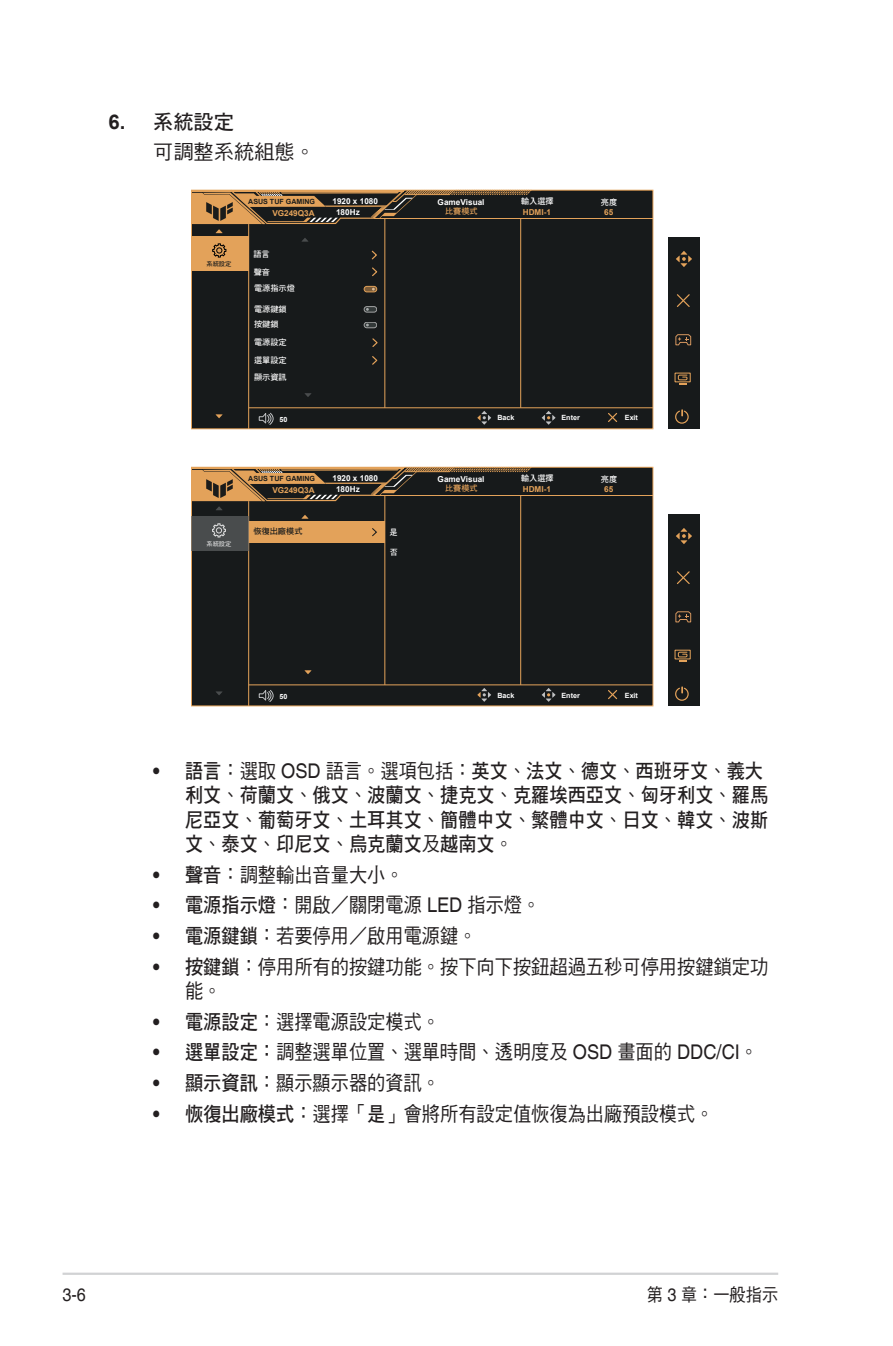
<style>
.page{position:relative;width:893px;height:1346px;background:#fff}
.page>*{position:absolute;margin:0;border:0;box-sizing:border-box;transform-origin:0 0}
.Body_Text_Indent{font:20.25px/24.3px "DF Hei Std W5";color:#231f20;scale:.9 1}
.OSD_Item{font:20.25px/24.3px "DF Hei Std W7";color:#231f20;scale:.9 1}
.Body_Text_Indent-2{font:20.25px "DF Hei Std W5";color:#231f20}
.OSD_Item-2{font:20.25px "DF Hei Std W7";color:#231f20}
.t1{font:18px "DF Hei Std W5";color:#231f20;scale:.9 1}
.t2{font:18px "Helvetica";color:#231f20;scale:.9 1}
.t3{font:700 8.1px "Arial";color:#fff}
.t4{font:8.1px/17.6px "DF Hei Std W7";color:#fff}
.t5{font:700 8.1px "Arial";color:#e3a25a}
.t6{font:8.1px "DF Hei Std W7";color:#e3a25a}
.t7{font:8.1px "DF Hei Std W7";color:#171a1b}
.t8{font:700 7.2px "Arial";color:#fff}
.t9{font:700 7.2px "Arial";color:#1b1c1b}
.t10{font:6.3px "DF Hei Std W7";color:#171a1b}
.t11{font:6.3px "DF Hei Std W7";color:#fff}
.s1{font-family:"Arial";font-weight:700}
.s2{font-family:"Helvetica";font-weight:700}
.s3{font-family:"DF Hei Std W5"}
.s4{font-family:"Helvetica"}
.s5{font-family:"DF Hei Std W7"}
</style>
<div class="page">
<hr style="left:63px;top:1272px;width:715px;height:3px;background:#d1d2d4">
<div style="left:191px;top:190px;width:462px;height:239px;background:#171a1b"></div>
<hr style="left:248px;top:224px;width:1px;height:205px;background:#e3a25a">
<hr style="left:384px;top:218px;width:1px;height:190px;background:#e3a25a">
<hr style="left:520px;top:218px;width:1px;height:190px;background:#e3a25a">
<hr style="left:249px;top:407px;width:404px;height:1px;background:#e3a25a">
<hr style="left:375px;top:218px;width:278px;height:1px;background:#e3a25a">
<svg style="left:216px;top:414px;width:7px;height:4px"></svg>
<svg style="left:305px;top:393px;width:6px;height:4px"></svg>
<svg style="left:477px;top:411px;width:14px;height:14px"></svg>
<svg style="left:542px;top:411px;width:13px;height:14px"></svg>
<svg style="left:259px;top:413px;width:15px;height:12px"></svg>
<svg style="left:608px;top:413px;width:10px;height:9px"></svg>
<div style="left:668px;top:238px;width:31px;height:191px;background:#171a1b"></div>
<svg style="left:675px;top:334px;width:17px;height:12px"></svg>
<svg style="left:676px;top:251px;width:16px;height:16px"></svg>
<svg style="left:677px;top:294px;width:13px;height:13px"></svg>
<svg style="left:678px;top:374px;width:10px;height:10px"></svg>
<svg style="left:675px;top:409px;width:14px;height:15px"></svg>
<svg style="left:372px;top:356px;width:6px;height:9px"></svg>
<svg style="left:372px;top:338px;width:6px;height:9px"></svg>
<div style="left:191px;top:467px;width:462px;height:239px;background:#171a1b"></div>
<div style="left:249px;top:521px;width:136px;height:22px;background:#e3a25a"></div>
<hr style="left:248px;top:501px;width:1px;height:205px;background:#e3a25a">
<hr style="left:384px;top:495px;width:1px;height:190px;background:#e3a25a">
<hr style="left:520px;top:495px;width:1px;height:190px;background:#e3a25a">
<hr style="left:249px;top:684px;width:404px;height:1px;background:#e3a25a">
<hr style="left:375px;top:495px;width:278px;height:1px;background:#e3a25a">
<svg style="left:216px;top:691px;width:6px;height:4px"></svg>
<svg style="left:304px;top:670px;width:7px;height:4px"></svg>
<svg style="left:477px;top:688px;width:14px;height:14px"></svg>
<svg style="left:542px;top:688px;width:13px;height:14px"></svg>
<svg style="left:259px;top:690px;width:15px;height:12px"></svg>
<svg style="left:608px;top:690px;width:10px;height:10px"></svg>
<div style="left:668px;top:515px;width:31px;height:191px;background:#171a1b"></div>
<svg style="left:675px;top:611px;width:17px;height:12px"></svg>
<svg style="left:676px;top:528px;width:16px;height:16px"></svg>
<svg style="left:677px;top:571px;width:13px;height:13px"></svg>
<svg style="left:678px;top:651px;width:10px;height:10px"></svg>
<svg style="left:675px;top:686px;width:14px;height:15px"></svg>
<svg style="left:191px;top:189px;width:340px;height:88px"></svg>
<div style="left:191px;top:516px;width:57px;height:35px;background:#494c4d"></div>
<svg style="left:191px;top:466px;width:340px;height:71px"></svg>
<svg style="left:364px;top:286px;width:13px;height:6px"></svg>
<svg style="left:364px;top:307px;width:13px;height:5px"></svg>
<div style="left:364px;top:306px;width:13px;height:6px;border:1px solid #fff;border-radius:3px"></div>
<svg style="left:364px;top:322px;width:13px;height:6px"></svg>
<div style="left:364px;top:322px;width:13px;height:6px;border:1px solid #fff;border-radius:3px"></div>
<p class="OSD_Item-2" style="left:108px;top:111px;width:127px"><span class="s1">6.</span> 系統設定</p>
<p class="Body_Text_Indent-2" style="left:153px;top:141px;width:164px">可調整系統組態。</p>
<p class="t10" style="left:206px;top:260px;width:27px">系統設定</p>
<p class="t3" style="left:438px;top:196px;width:48px">GameVisual</p>
<p class="t4" style="left:521px;top:192px;width:34px">輸入選擇</p>
<p class="t4" style="left:601px;top:193px;width:18px">亮度</p>
<p class="t9" style="left:248px;top:197px;width:68px">ASUS TUF GAMING</p>
<p class="t3" style="left:332px;top:195px;width:47px">1920 x 1080</p>
<p class="t3" style="left:336px;top:206px;width:25px">180Hz</p>
<p class="t6" style="left:445px;top:207px;width:34px">比賽模式</p>
<p class="t5" style="left:523px;top:206px;width:30px">HDMI-1</p>
<p class="t5" style="left:604px;top:206px;width:11px">65</p>
<p class="t5" style="left:272px;top:207px;width:44px">VG249Q3A</p>
<p class="t4" style="left:253px;top:245px;width:18px">語言聲音</p>
<p class="t4" style="left:254px;top:279px;width:42px">電源指示燈</p>
<p class="t4" style="left:254px;top:301px;width:34px;line-height:15.8px">電源鍵鎖按鍵鎖</p>
<p class="t4" style="left:254px;top:351px;width:34px">選單設定顯示資訊</p>
<p class="t4" style="left:254px;top:333px;width:34px">電源設定</p>
<p class="t8" style="left:280px;top:414px;width:9px">50</p>
<p class="t8" style="left:497px;top:413px;width:19px">Back</p>
<p class="t8" style="left:561px;top:413px;width:20px">Enter</p>
<p class="t8" style="left:625px;top:413px;width:15px">Exit</p>
<p class="t11" style="left:206px;top:540px;width:27px">系統設定</p>
<p class="t3" style="left:438px;top:473px;width:48px">GameVisual</p>
<p class="t4" style="left:521px;top:469px;width:34px">輸入選擇</p>
<p class="t4" style="left:601px;top:470px;width:18px">亮度</p>
<p class="t9" style="left:248px;top:474px;width:68px">ASUS TUF GAMING</p>
<p class="t3" style="left:332px;top:472px;width:47px">1920 x 1080</p>
<p class="t3" style="left:336px;top:483px;width:25px">180Hz</p>
<p class="t6" style="left:445px;top:484px;width:34px">比賽模式</p>
<p class="t5" style="left:523px;top:483px;width:30px">HDMI-1</p>
<p class="t5" style="left:604px;top:483px;width:11px">65</p>
<p class="t5" style="left:272px;top:484px;width:44px">VG249Q3A</p>
<p class="t7" style="left:253px;top:527px;width:51px">恢復出廠模式</p>
<p class="t4" style="left:389px;top:523px;width:10px">是</p>
<p class="t4" style="left:390px;top:543px;width:10px">否</p>
<p class="t8" style="left:280px;top:691px;width:9px">50</p>
<p class="t8" style="left:497px;top:690px;width:19px">Back</p>
<p class="t8" style="left:561px;top:690px;width:20px">Enter</p>
<p class="t8" style="left:625px;top:690px;width:15px">Exit</p>
<p class="OSD_Item" style="left:185px;top:758px;width:650px;text-indent:-32px"><span class="s2">•</span> 語言<span class="s3">：選取</span> <span class="s4">OSD</span> <span class="s3">語言。選項包括：</span>英文<span class="s3">、</span>法文<span class="s3">、</span>德文<span class="s3">、</span>西班牙文<span class="s3">、</span>義大利文<span class="s3">、</span>荷蘭文<span class="s3">、</span>俄文<span class="s3">、</span>波蘭文<span class="s3">、</span>捷克文<span class="s3">、</span>克羅埃西亞文<span class="s3">、</span>匈牙利文<span class="s3">、</span>羅馬尼亞文<span class="s3">、</span>葡萄牙文<span class="s3">、</span>土耳其文<span class="s3">、</span>簡體中文<span class="s3">、</span>繁體中文<span class="s3">、</span>日文<span class="s3">、</span>韓文<span class="s3">、</span>波斯文<span class="s3">、</span>泰文<span class="s3">、</span>印尼文<span class="s3">、</span>烏克蘭文<span class="s3">及</span>越南文<span class="s3">。</span></p>
<p class="Body_Text_Indent" style="left:153px;top:862px;width:280px"><span class="s2">•</span> <span class="s5">聲音</span>：調整輸出音量大小。</p>
<p class="Body_Text_Indent" style="left:153px;top:892px;width:432px"><span class="s2">•</span> <span class="s5">電源指示燈</span>：開啟／關閉電源 <span class="s4">LED</span> 指示燈。</p>
<p class="Body_Text_Indent" style="left:153px;top:923px;width:361px"><span class="s2">•</span> <span class="s5">電源鍵鎖</span>：若要停用／啟用電源鍵。</p>
<p class="Body_Text_Indent" style="left:185px;top:954px;width:650px;text-indent:-32px"><span class="s2">•</span> <span class="s5">按鍵鎖</span>：停用所有的按鍵功能。按下向下按鈕超過五秒可停用按鍵鎖定功能。</p>
<p class="Body_Text_Indent" style="left:153px;top:1009px;width:320px"><span class="s2">•</span> <span class="s5">電源設定</span>：選擇電源設定模式。</p>
<p class="Body_Text_Indent" style="left:153px;top:1039px;width:674px"><span class="s2">•</span> <span class="s5">選單設定：</span>調整選單位置、選單時間、透明度及 <span class="s4">OSD</span> 畫面的 <span class="s4">DDC/CI</span>。</p>
<p class="Body_Text_Indent" style="left:153px;top:1070px;width:320px"><span class="s2">•</span> <span class="s5">顯示資訊</span>：顯示顯示器的資訊。</p>
<p class="Body_Text_Indent" style="left:153px;top:1101px;width:624px"><span class="s2">•</span> <span class="s5">恢復出廠模式</span>：選擇「<span class="s5">是</span>」會將所有設定值恢復為出廠預設模式。</p>
<p class="t2" style="left:63px;top:1284px;width:28px">3-6</p>
<p class="t1" style="left:647px;top:1284px;width:148px">第 <span class="s4">3</span> 章：一般指示</p>
</div>
